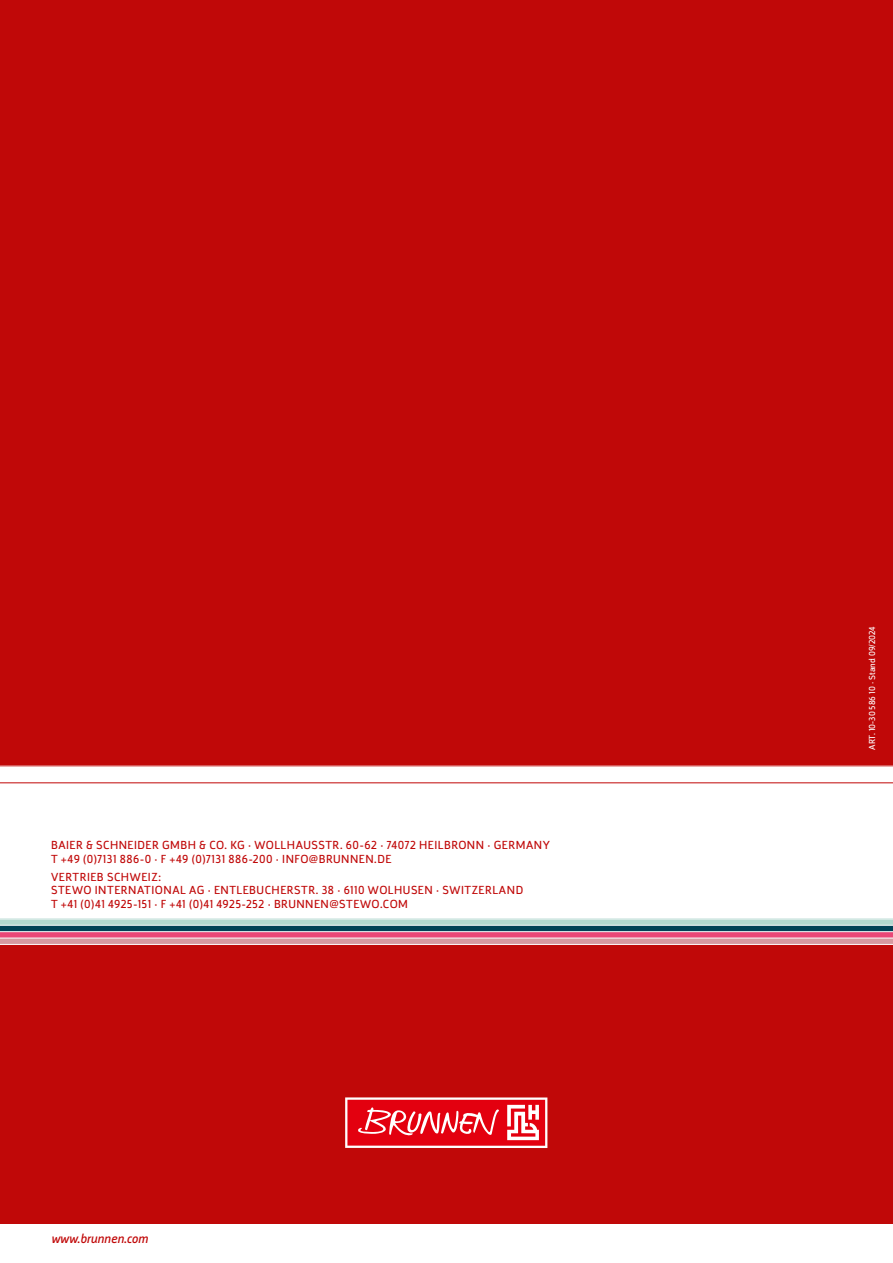
<style>
.page{position:relative;width:893px;height:1263px;background:#fff}
.page>*{position:absolute;margin:0;border:0;box-sizing:border-box;transform-origin:0 0}
.t1{font:italic 13.5px "Argumentum";color:#c00808}
.t2{font:12px/13.5px "Argumentum";letter-spacing:.04em;color:#c00808}
.t3{font:9px "Argumentum";color:#fff}
</style>
<div class="page">
<div style="left:0;top:0;width:893px;height:1225px;background:#c00808"></div>
<div style="left:345px;top:1097px;width:202px;height:51px;border:5px solid #fff"></div>
<div style="left:347px;top:1100px;width:198px;height:46px;background:#e3000f"></div>
<svg style="left:358px;top:1107px;width:141px;height:29px"></svg>
<svg style="left:507px;top:1105px;width:32px;height:35px"></svg>
<div style="left:0;top:766px;width:893px;height:153px;background:#fff"></div>
<hr style="left:0;top:782px;width:893px;height:1px;background:#c00808">
<div style="left:0;top:938px;width:893px;height:6px;background:#d699a0"></div>
<svg style="left:0;top:932px;width:893px;height:6px;background:#eb5a85"></svg>
<div style="left:0;top:925px;width:893px;height:6px;background:#004156"></div>
<svg style="left:0;top:919px;width:893px;height:6px;background:#badbd3"></svg>
<hr style="left:0;top:931px;width:893px;height:1px;background:#fff">
<hr style="left:0;top:938px;width:893px;height:1px;background:#fff">
<hr style="left:0;top:925px;width:893px;height:1px;background:#fff">
<hr style="left:0;top:944px;width:893px;height:1px;background:#fff">
<p class="t2" style="left:51px;top:839px;width:500px">BAIER &amp; SCHNEIDER GMBH &amp; CO. KG · WOLLHAUSSTR. 60-62 · 74072 HEILBRONN · GERMANY<br>T +49 (0)7131 886-0 · F +49 (0)7131 886-200 · INFO@BRUNNEN.DE</p>
<p class="t2" style="left:51px;top:870px;width:474px">VERTRIEB SCHWEIZ:<br>STEWO INTERNATIONAL AG · ENTLEBUCHERSTR. 38 · 6110 WOLHUSEN · SWITZERLAND<br>T +41 (0)41 4925-151 · F +41 (0)41 4925-252 · BRUNNEN@STEWO.COM</p>
<p class="t1" style="left:51px;top:1231px;width:99px">www.brunnen.com</p>
<p class="t3" style="left:867px;top:750px;width:125px;rotate:-90deg">ART. 10-30 586 10 · Stand 09/2024</p>
</div>
